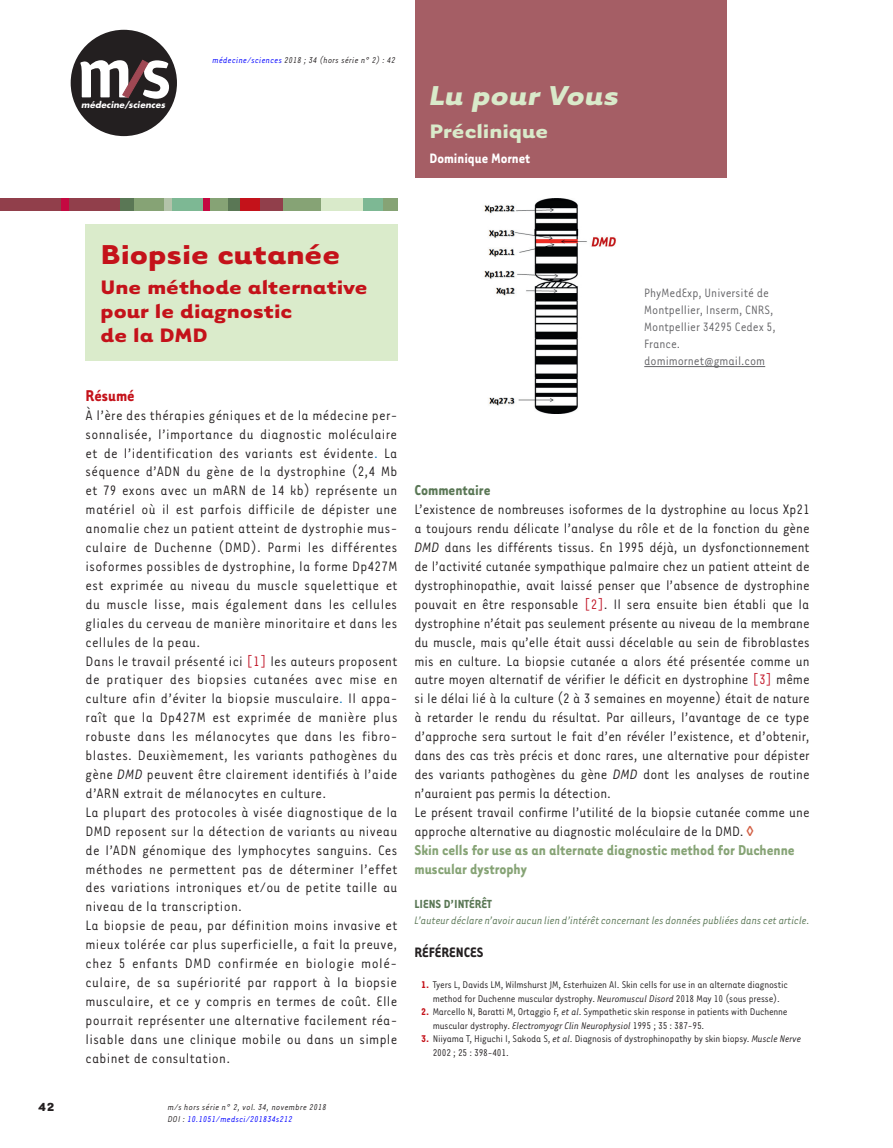
<style>
.page{position:relative;width:893px;height:1148px;background:#fff}
.page>*{position:absolute;margin:0;border:0;box-sizing:border-box;transform-origin:0 0}
.t1{font:700 31.5px "Tarzana Wide";color:#c4121a}
.t2{font:italic 700 31.5px "Tarzana Wide";color:#d9eaca}
.t3{font:700 22.5px/24px "Tarzana Wide";color:#c4121a}
.t4{font:700 22.5px "Tarzana Wide";color:#d9eaca}
.t5{font:700 18px "Tarzana Narrow";color:#c4121a}
.t6{font:700 16.5px/18.9px "Tarzana Narrow";color:#86a375}
.t7{font:700 16.5px "Tarzana Narrow";color:#5a7755}
.t8{font:15.75px/18.9px "Tarzana Narrow";letter-spacing:.02em;color:#231f20}
.t9{font:15.75px/18.9px "Tarzana Narrow";color:#231f20}
.t10{font:700 15.75px "Tarzana Narrow";color:#fff}
.t11{font:700 15.75px "Tarzana Narrow";color:#231f20}
.t12{font:13.95px/17px "Tarzana Narrow";color:#636366}
.t13{font:700 13.5px "Tarzana Narrow";color:#5a7755}
.t14{font:700 13.5px "Tarzana Wide";color:#231f20}
.t15{font:italic 12.45px "Tarzana Narrow";letter-spacing:-.01em;color:#5a7755}
.t16{font:11.25px/13.5px "Tarzana Narrow";letter-spacing:-.015em;color:#231f20}
.t17{font:italic 9.75px/11.7px "Tarzana Narrow";letter-spacing:.025em;color:#231f20}
.t18{font:italic 700 8.55px "Futura";letter-spacing:.01em;color:#fff}
.s1{color:#00f}
.s2{color:#0074bd}
.s3{color:#c11527}
.s4{font-style:italic}
.s5{font-weight:700;color:#c4121a}
</style>
<div class="page">
<div style="left:71px;top:30px;width:106px;height:106px;background:#231f20;border-radius:50%"></div>
<svg style="left:80px;top:60px;width:89px;height:39px"></svg>
<div style="left:0;top:198px;width:121px;height:13px;background:#913f4b"></div>
<div style="left:120px;top:198px;width:18px;height:13px;background:#5a7755"></div>
<div style="left:227px;top:198px;width:14px;height:13px;background:#5a7755"></div>
<div style="left:134px;top:198px;width:31px;height:13px;background:#86a375"></div>
<div style="left:168px;top:198px;width:35px;height:13px;background:#7db894"></div>
<div style="left:363px;top:198px;width:21px;height:13px;background:#7db894"></div>
<div style="left:208px;top:198px;width:20px;height:13px;background:#86a375"></div>
<div style="left:383px;top:198px;width:15px;height:13px;background:#86a375"></div>
<div style="left:281px;top:198px;width:41px;height:13px;background:#86a375"></div>
<div style="left:322px;top:198px;width:41px;height:13px;background:#d9eaca"></div>
<div style="left:164px;top:198px;width:8px;height:13px;background:#b3c3aa"></div>
<div style="left:62px;top:198px;width:7px;height:13px;background:#c40941"></div>
<div style="left:203px;top:198px;width:7px;height:13px;background:#c40941"></div>
<div style="left:241px;top:198px;width:28px;height:13px;background:#c4121a"></div>
<div style="left:260px;top:198px;width:23px;height:13px;background:#913f4b"></div>
<hr style="left:644px;top:366px;width:121px;height:1px;background:#636366">
<div style="left:415px;top:0;width:311px;height:178px;background:#a55e65"></div>
<div style="left:86px;top:224px;width:312px;height:136px;background:#daebcb"></div>
<img style="left:484px;top:198px;width:132px;height:215px">
<p class="t18" style="left:81px;top:99px;width:85px">médecine/sciences</p>
<p class="t17" style="left:212px;top:54px;width:185px"><span class="s1">médecine/sciences</span> 2018 ; 34 (hors série n° 2) : 42</p>
<h1 class="t2" style="left:430px;top:75px;width:192px">Lu pour Vous</h1>
<h2 class="t4" style="left:430px;top:116px;width:120px">Préclinique</h2>
<p class="t10" style="left:430px;top:149px;width:102px">Dominique Mornet</p>
<h1 class="t1" style="left:101px;top:233px;width:241px">Biopsie cutanée</h1>
<h2 class="t3" style="left:101px;top:274px;width:269px">Une méthode alternative pour le diagnostic<br>de la DMD</h2>
<p class="t5" style="left:86px;top:384px;width:51px">Résumé</p>
<p class="t8" style="left:86px;top:405px;width:314px">À l’ère des thérapies géniques et de la médecine per&shy;sonnalisée, l’importance du diagnostic moléculaire et de l’identification des variants est évidente<span class="s2">.</span> La séquence d’ADN du gène de la dystrophine (2,4 Mb et 79 exons avec un mARN de 14 kb) représente un matériel où il est parfois difficile de dépister une anomalie chez un patient atteint de dystrophie mus&shy;culaire de Duchenne (DMD). Parmi les différentes isoformes possibles de dystrophine, la forme Dp427M est exprimée au niveau du muscle squelettique et du muscle lisse, mais également dans les cellules gliales du cerveau de manière minoritaire et dans les cellules de la peau.<br>Dans le travail présenté ici <span class="s3">[1]</span> les auteurs proposent de pratiquer des biopsies cutanées avec mise en culture afin d’éviter la biopsie musculaire<span class="s2">.</span> Il appa&shy;raît que la Dp427M est exprimée de manière plus robuste dans les mélanocytes que dans les fibro&shy;blastes. Deuxièmement, les variants pathogènes du gène <span class="s4">DMD</span> peuvent être clairement identifiés à l’aide d’ARN extrait de mélanocytes en culture.<br>La plupart des protocoles à visée diagnostique de la DMD reposent sur la détection de variants au niveau de l’ADN génomique des lymphocytes sanguins. Ces méthodes ne permettent pas de déterminer l’effet des variations introniques et/ou de petite taille au niveau de la transcription.<br>La biopsie de peau, par définition moins invasive et mieux tolérée car plus superficielle, a fait la preuve, chez 5 enfants DMD confirmée en biologie molé&shy;culaire, de sa supériorité par rapport à la biopsie musculaire, et ce y compris en termes de coût. Elle pourrait représenter une alternative facilement réa&shy;lisable dans une clinique mobile ou dans un simple cabinet de consultation.</p>
<p class="t14" style="left:38px;top:1097px;width:18px">42</p>
<p class="t17" style="left:168px;top:1100px;width:160px">m/s hors série n° 2, vol. 34, novembre 2018<br>DOI : <span class="s1">10.1051/medsci/201834s212</span></p>
<p class="t12" style="left:644px;top:284px;width:133px">PhyMedExp, Université de<br>Montpellier, Inserm, CNRS,<br>Montpellier 34295 Cedex 5,<br>France. domimornet@gmail.com</p>
<p class="t7" style="left:414px;top:480px;width:78px">Commentaire</p>
<p class="t9" style="left:414px;top:499px;width:397px">L’existence de nombreuses isoformes de la dystrophine au locus Xp21 a toujours rendu délicate l’analyse du rôle et de la fonction du gène <span class="s4">DMD</span> dans les différents tissus. En 1995 déjà, un dysfonctionnement de l’activité cutanée sympathique palmaire chez un patient atteint de dystrophinopathie, avait laissé penser que l’absence de dystrophine pouvait en être responsable <span class="s3">[2]</span>. Il sera ensuite bien établi que la dystrophine n’était pas seulement présente au niveau de la membrane du muscle, mais qu’elle était aussi décelable au sein de fibroblastes mis en culture. La biopsie cutanée a alors été présentée comme un autre moyen alternatif de vérifier le déficit en dystrophine <span class="s3">[3]</span> même si le délai lié à la culture (2 à 3 semaines en moyenne) était de nature à retarder le rendu du résultat. Par ailleurs, l’avantage de ce type d’approche sera surtout le fait d’en révéler l’existence, et d’obtenir, dans des cas très précis et donc rares, une alternative pour dépister des variants pathogènes du gène <span class="s4">DMD</span> dont les analyses de routine n’auraient pas permis la détection.<br>Le présent travail confirme l’utilité de la biopsie cutanée comme une approche alternative au diagnostic moléculaire de la DMD.</p>
<p class="t6" style="left:414px;top:839px;width:382px">Skin cells for use as an alternate diagnostic method for Duchenne muscular dystrophy</p>
<p class="t13" style="left:414px;top:895px;width:79px">LIENS D’INTÉRÊT</p>
<p class="t15" style="left:414px;top:912px;width:397px">L’auteur déclare n’avoir aucun lien d’intérêt concernant les données publiées dans cet article.</p>
<p class="t11" style="left:414px;top:942px;width:70px">RÉFÉRENCES</p>
<p class="t16" style="left:421px;top:977px;width:368px;text-align:center"><span class="s5">1.</span> Tyers L, Davids LM, Wilmshurst JM, Esterhuizen AI. Skin cells for use in an alternate diagnostic method for Duchenne muscular dystrophy. <span class="s4">Neuromuscul Disord</span> 2018 May 10 (sous presse).</p>
<p class="t16" style="left:433px;top:1004px;width:356px;text-indent:-11px"><span class="s5">2.</span> Marcello N, Baratti M, Ortaggio F, <span class="s4">et al</span>. Sympathetic skin response in patients with Duchenne muscular dystrophy. <span class="s4">Electromyogr Clin Neurophysiol</span> 1995 ; 35 : 387-95.</p>
<p class="t16" style="left:433px;top:1031px;width:370px;text-indent:-11px"><span class="s5">3.</span> Niiyama T, Higuchi I, Sakoda S, <span class="s4">et al</span>. Diagnosis of dystrophinopathy by skin biopsy. <span class="s4">Muscle Nerve<br></span>2002 ; 25 : 398-401.</p>
</div>
